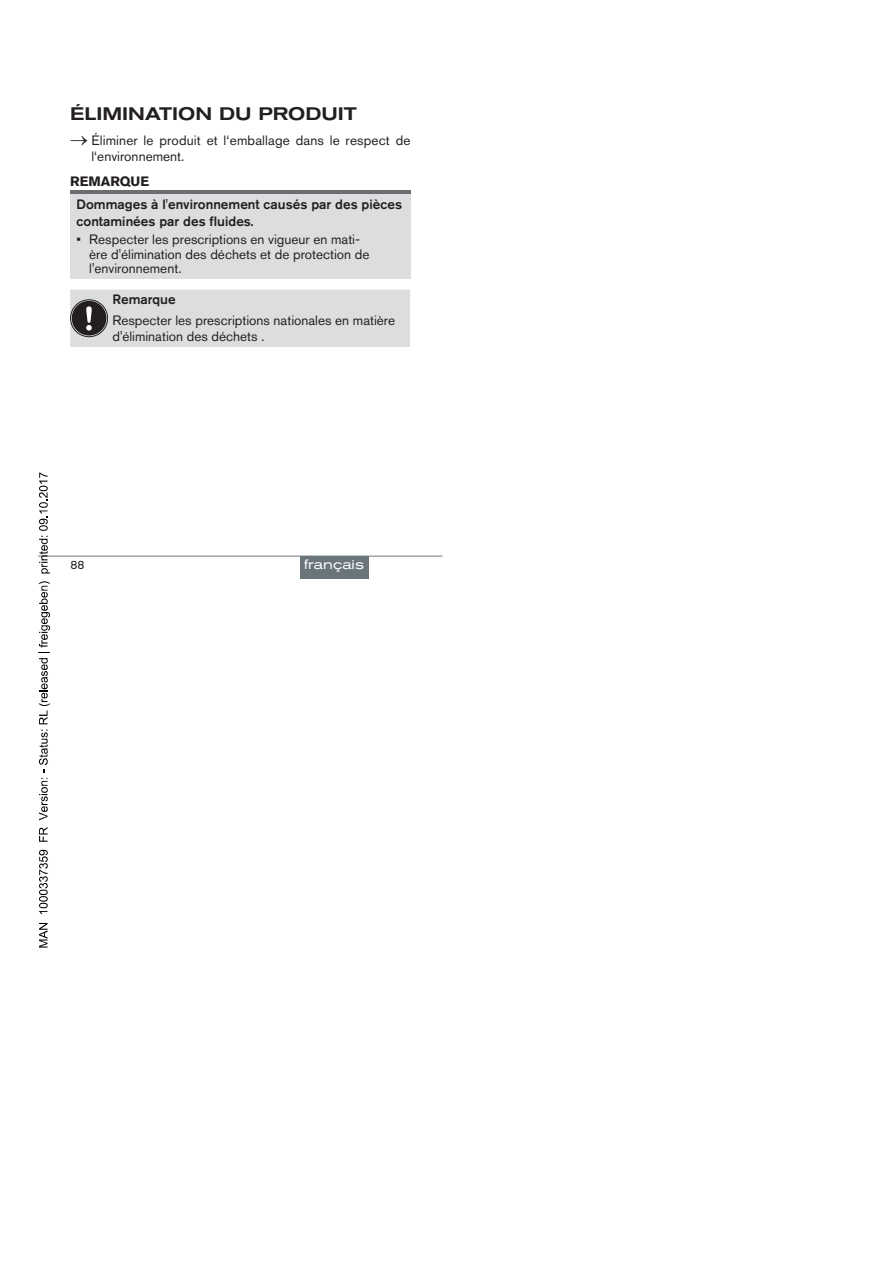
<style>
.page{position:relative;width:893px;height:1263px;background:#fff}
.page>*{position:absolute;margin:0;border:0;box-sizing:border-box;transform-origin:0 0}
.t1{font:500 expanded 18px "Akzidenz Grotesk BQ";color:#231f20}
.t2{font:13.5px/16.2px "Akzidenz Grotesk BQ";color:#231f20}
.t3{font:500 13.5px/16.2px "Akzidenz Grotesk BQ";color:#231f20}
.t4{font:700 13.5px "Akzidenz Grotesk BQ";color:#231f20}
.t5{font:expanded 13.5px "Akzidenz Grotesk BQ";color:#fff}
.t6{font:12px "Akzidenz Grotesk BQ";color:#231f20}
</style>
<div class="page">
<div style="left:70px;top:190px;width:340px;height:5px;background:#6c6d70"></div>
<div style="left:70px;top:195px;width:340px;height:84px;background:#dcdddf"></div>
<div style="left:70px;top:290px;width:340px;height:57px;background:#dcdddf"></div>
<hr style="left:38px;top:556px;width:404px;height:1px;background:#6a747b">
<div style="left:300px;top:556px;width:68px;height:22px;background:#6a747b"></div>
<svg style="left:39px;top:923px;width:9px;height:24px"></svg>
<svg style="left:39px;top:850px;width:9px;height:64px"></svg>
<svg style="left:39px;top:827px;width:9px;height:15px"></svg>
<svg style="left:39px;top:581px;width:11px;height:239px"></svg>
<svg style="left:39px;top:472px;width:11px;height:101px"></svg>
<h1 class="t1" style="left:70px;top:103px;width:288px">ÉLIMINATION DU PRODUIT</h1>
<p class="t2" style="left:91px;top:132px;width:321px;text-indent:-21px">→ Éliminer le produit et l‘emballage dans le respect de l‘environnement.</p>
<p class="t4" style="left:70px;top:173px;width:81px">REMARQUE</p>
<p class="t3" style="left:77px;top:196px;width:327px">Dommages à l'environnement causés par des pièces contaminées par des fluides.</p>
<p class="t2" style="left:89px;top:232px;width:282px;line-height:14.4px;text-indent:-13px">• Respecter les prescriptions en vigueur en mati&shy;ère d'élimination des déchets et de protection de l'environnement.</p>
<p class="t3" style="left:112px;top:291px;width:65px">Remarque</p>
<p class="t2" style="left:112px;top:312px;width:284px">Respecter les prescriptions nationales en matière d'élimination des déchets .</p>
<p class="t6" style="left:71px;top:558px;width:15px">88</p>
<p class="t5" style="left:304px;top:557px;width:61px">français</p>
</div>
